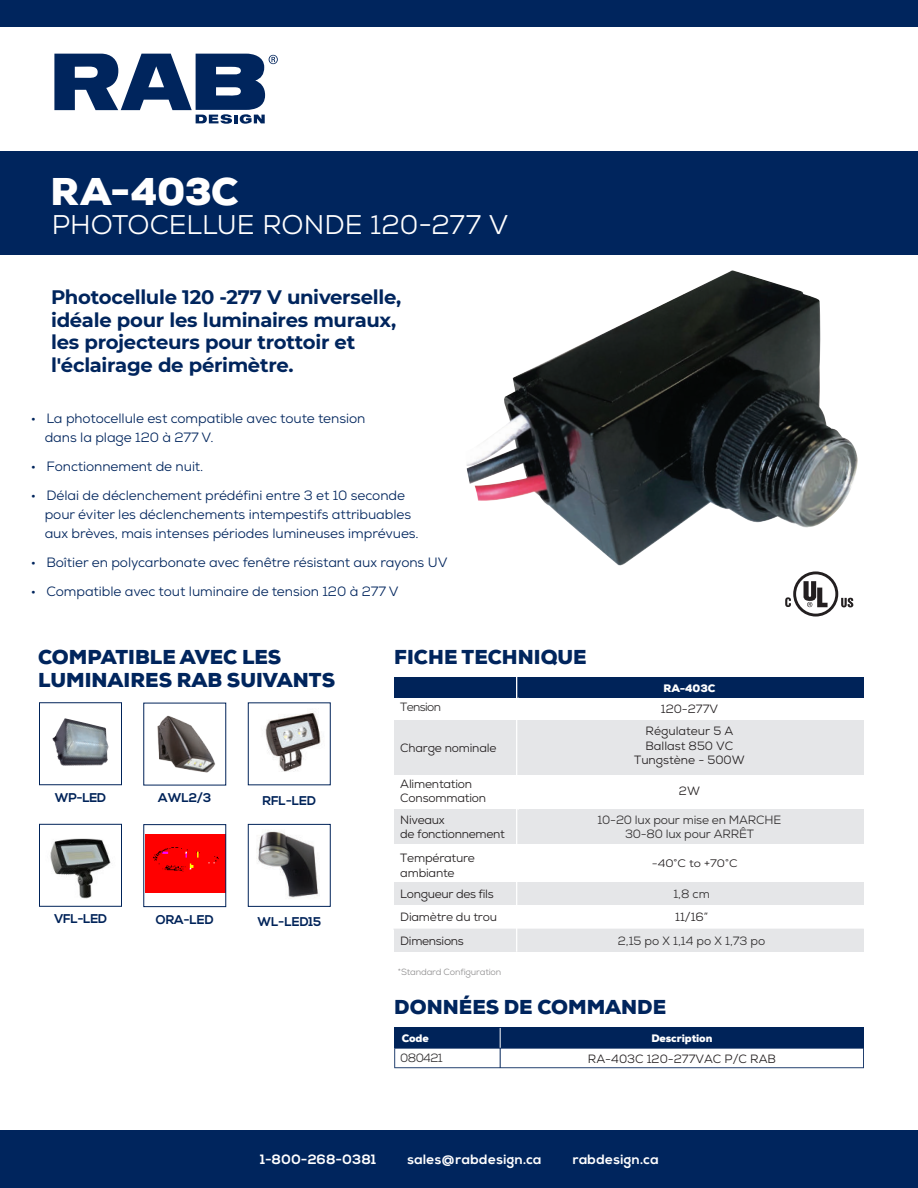
<style>
.page{position:relative;width:918px;height:1188px;background:#fff}
.page>*{position:absolute;margin:0;border:0;box-sizing:border-box;transform-origin:0 0}
.t1{font:900 37.5px "Nexa";letter-spacing:-.015em;color:#fff}
.t2{font:27px "Nexa";color:#fff}
.t3{font:700 19.5px/22.5px "Montserrat";letter-spacing:-.015em;color:#00255d}
.t4{font:900 19.5px/23.4px "Nexa";color:#00255d}
.t5{font:13.5px/18.8px "Nexa";letter-spacing:-.005em;color:#00255d}
.t6{font:700 13.5px "Nexa";letter-spacing:.025em;color:#fff}
.t7{font:700 12.6px "Nexa";color:#002359}
.t8{font:12px/14.4px "Nexa";letter-spacing:-.015em;color:#231f20}
.t9{font:12px/14.4px "Nexa";letter-spacing:-.015em;color:#312f30;text-align:center}
.t10{font:12px "Nexa";letter-spacing:-.055em;color:#312f30}
.t11{font:10.95px "Nexa";color:#231f20;scale:1.1 1}
.t12{font:900 10.5px "Nexa";letter-spacing:-.01em;color:#fff}
.t13{font:9px "Nexa";letter-spacing:-.015em;color:#929192}
</style>
<div class="page">
<div style="left:626px;top:720px;width:238px;height:54px;background:#e5e6e8"></div>
<div style="left:0;top:151px;width:918px;height:104px;background:#00255d"></div>
<div style="left:0;top:0;width:918px;height:27px;background:#00255d"></div>
<div style="left:0;top:1130px;width:918px;height:58px;background:#00255d"></div>
<div style="left:394px;top:677px;width:470px;height:21px;background:#002359"></div>
<div style="left:518px;top:810px;width:149px;height:34px;background:#e5e6e8"></div>
<div style="left:394px;top:810px;width:124px;height:34px;background:#e5e6e8"></div>
<div style="left:518px;top:720px;width:146px;height:54px;background:#e5e6e8"></div>
<div style="left:394px;top:720px;width:124px;height:54px;background:#e5e6e8"></div>
<div style="left:627px;top:810px;width:237px;height:34px;background:#e5e6e8"></div>
<div style="left:518px;top:883px;width:142px;height:22px;background:#e5e6e8"></div>
<div style="left:394px;top:883px;width:124px;height:22px;background:#e5e6e8"></div>
<div style="left:619px;top:883px;width:245px;height:22px;background:#e5e6e8"></div>
<div style="left:518px;top:929px;width:142px;height:23px;background:#e5e6e8"></div>
<div style="left:394px;top:929px;width:124px;height:23px;background:#e5e6e8"></div>
<div style="left:619px;top:929px;width:245px;height:23px;background:#e5e6e8"></div>
<hr style="left:393px;top:929px;width:471px;height:1px;background:#e5e6e8">
<div style="left:394px;top:1027px;width:470px;height:21px;background:#002359"></div>
<hr style="left:516px;top:676px;width:1px;height:276px;background:#fff">
<svg style="left:394px;top:1028px;width:470px;height:40px"></svg>
<img style="left:466px;top:270px;width:392px;height:296px">
<svg style="left:54px;top:54px;width:224px;height:70px"></svg>
<div style="left:145px;top:834px;width:79px;height:58px;background:#f00"></div>
<div style="left:39px;top:702px;width:83px;height:83px;border:1px solid #002359"></div>
<div style="left:248px;top:702px;width:83px;height:83px;border:1px solid #002359"></div>
<div style="left:143px;top:824px;width:83px;height:83px;border:1px solid #002359"></div>
<div style="left:248px;top:824px;width:83px;height:83px;border:1px solid #002359"></div>
<img style="left:52px;top:718px;width:57px;height:48px">
<img style="left:157px;top:715px;width:58px;height:58px">
<img style="left:265px;top:712px;width:56px;height:60px">
<img style="left:50px;top:838px;width:61px;height:61px">
<div style="left:39px;top:824px;width:83px;height:83px;border:1px solid #002359"></div>
<img style="left:257px;top:830px;width:61px;height:69px">
<svg style="left:785px;top:571px;width:68px;height:46px"></svg>
<h1 class="t1" style="left:51px;top:169px;width:190px">RA-403C</h1>
<h2 class="t2" style="left:52px;top:209px;width:458px">PHOTOCELLUE RONDE 120-277 V</h2>
<h3 class="t3" style="left:51px;top:287px;width:352px">Photocellule 120 -277 V universelle, idéale pour les luminaires muraux, les projecteurs pour trottoir et l'éclairage de périmètre.</h3>
<p class="t5" style="left:45px;top:410px;width:322px;text-indent:-14px">• La photocellule est compatible avec toute tension dans la plage 120 à 277 V.</p>
<p class="t5" style="left:31px;top:458px;width:174px">• Fonctionnement de nuit.</p>
<p class="t5" style="left:45px;top:487px;width:376px;text-indent:-14px">• Délai de déclenchement prédéfini entre 3 et 10 seconde pour éviter les déclenchements intempestifs attribuables aux brèves, mais intenses périodes lumineuses imprévues.</p>
<p class="t5" style="left:31px;top:554px;width:418px">• Boîtier en polycarbonate avec fenêtre résistant aux rayons UV</p>
<p class="t5" style="left:31px;top:583px;width:369px">• Compatible avec tout luminaire de tension 120 à 277 V</p>
<h3 class="t4" style="left:38px;top:645px;width:298px">COMPATIBLE AVEC LES<br>LUMINAIRES RAB SUIVANTS</h3>
<h3 class="t4" style="left:394px;top:645px;width:194px">FICHE TECHNIQUE</h3>
<p class="t12" style="left:664px;top:682px;width:53px">RA-403C</p>
<p class="t7" style="left:55px;top:792px;width:53px">WP-LED</p>
<p class="t7" style="left:54px;top:913px;width:54px">VFL-LED</p>
<p class="t7" style="left:158px;top:792px;width:55px">AWL2/3</p>
<p class="t7" style="left:263px;top:794px;width:55px">RFL-LED</p>
<p class="t7" style="left:156px;top:913px;width:60px">ORA-LED</p>
<p class="t7" style="left:257px;top:916px;width:65px">WL-LED15</p>
<p class="t10" style="left:400px;top:700px;width:42px">Tension</p>
<p class="t8" style="left:661px;top:702px;width:59px">120-277V</p>
<p class="t8" style="left:400px;top:741px;width:98px">Charge nominale</p>
<p class="t8" style="left:634px;top:724px;width:112px;text-align:center">Régulateur 5 A<br>Ballast 850 VC<br>Tungstène - 500W</p>
<p class="t8" style="left:400px;top:777px;width:87px">Alimentation<br>Consommation</p>
<p class="t8" style="left:400px;top:813px;width:106px">Niveaux<br>de fonctionnement</p>
<p class="t8" style="left:400px;top:851px;width:76px">Température ambiante</p>
<p class="t11" style="left:652px;top:857px;width:80px">-40°C to +70°C</p>
<p class="t8" style="left:400px;top:883px;width:98px;line-height:22.4px">Longueur des fils<br>Diamètre du trou</p>
<p class="t8" style="left:679px;top:784px;width:23px">2W</p>
<p class="t9" style="left:598px;top:813px;width:185px">10-20 lux pour mise en MARCHE<br>30-80 lux pour ARRÊT</p>
<p class="t9" style="left:673px;top:887px;width:38px">1,8 cm</p>
<p class="t8" style="left:675px;top:910px;width:34px">11/16”</p>
<p class="t8" style="left:400px;top:934px;width:65px">Dimensions</p>
<p class="t9" style="left:618px;top:934px;width:149px">2,15 po X 1,14 po X 1,73 po</p>
<p class="t13" style="left:398px;top:967px;width:105px">*Standard Configuration</p>
<h3 class="t4" style="left:394px;top:995px;width:274px">DONNÉES DE COMMANDE</h3>
<p class="t12" style="left:402px;top:1032px;width:29px">Code</p>
<p class="t9" style="left:400px;top:1051px;width:44px">080421</p>
<p class="t8" style="left:588px;top:1052px;width:190px">RA-403C 120-277VAC P/C RAB</p>
<p class="t12" style="left:651px;top:1032px;width:63px">Description</p>
<p class="t6" style="left:260px;top:1153px;width:118px">1-800-268-0381</p>
<p class="t6" style="left:407px;top:1153px;width:136px">sales@rabdesign.ca</p>
<p class="t6" style="left:573px;top:1153px;width:87px">rabdesign.ca</p>
</div>
